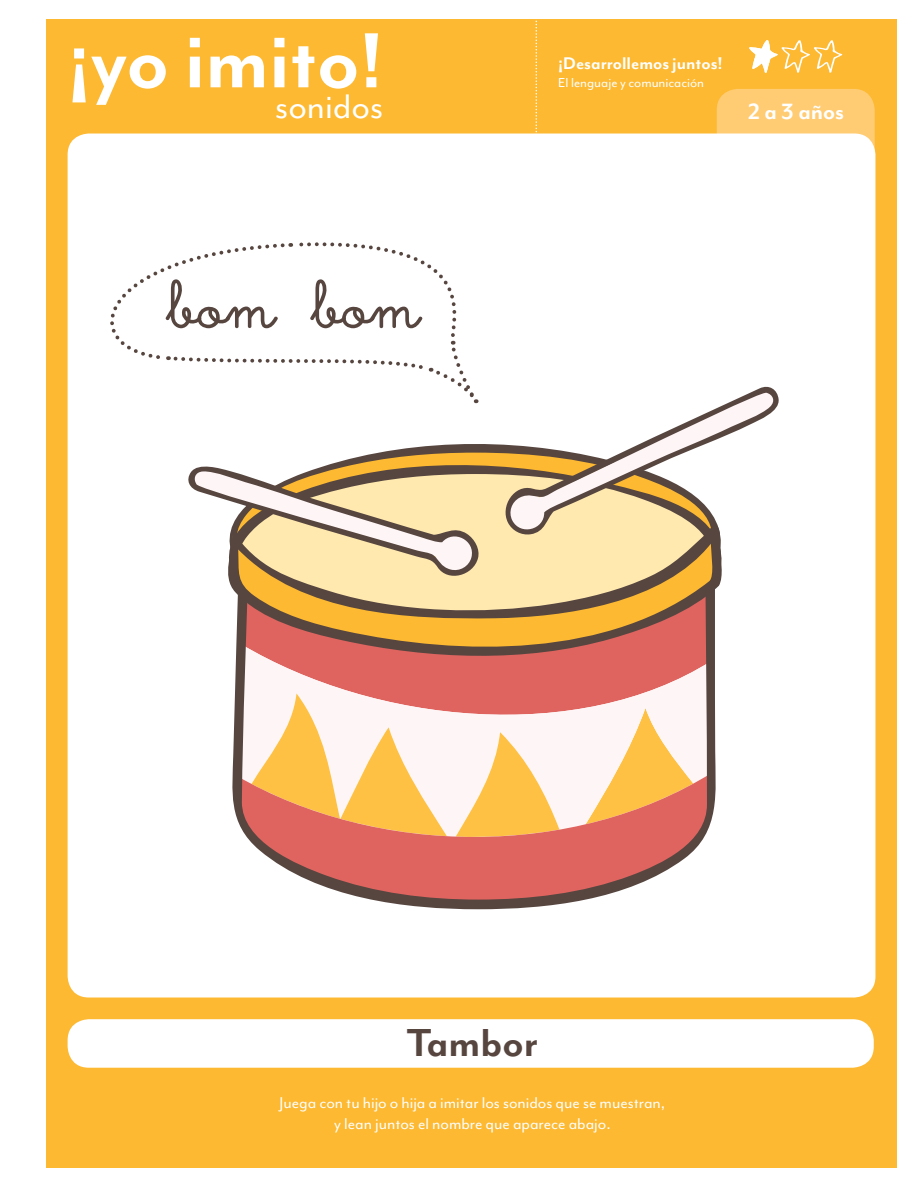
<style>
.page{position:relative;width:918px;height:1188px;background:#fff}
.page>*{position:absolute;margin:0;border:0;box-sizing:border-box;transform-origin:0 0}
.t1{font:700 90px "Mr Eaves Mod OT";color:#fff}
.t2{font:700 72.45px "Memimas";color:#574640}
.t3{font:700 45px "Mr Eaves Mod OT";color:#574640}
.t4{font:39.3px "Mr Eaves Mod OT";color:#fff}
.t5{font:700 25.5px "Mr Eaves Mod OT";color:#fff}
.t6{font:700 19.5px "Mr Eaves Mod OT";color:#fff}
.t7{font:18px/21.6px "Mr Eaves Mod OT";color:#fff;text-align:center}
.t8{font:15px "Mr Eaves Mod OT";color:#fff}
</style>
<div class="page">
<div style="left:46px;top:20px;width:851px;height:1148px;background:#fdb931"></div>
<div style="left:717px;top:89px;width:158px;height:136px;background:#ffcc74;border-radius:21px"></div>
<div style="left:68px;top:134px;width:807px;height:864px;background:#fff;border-radius:21px"></div>
<svg style="left:536px;top:19px;width:1px;height:115px"></svg>
<div style="left:68px;top:1019px;width:806px;height:49px;background:#fff;border-radius:21px"></div>
<svg style="left:749px;top:40px;width:94px;height:33px"></svg>
<svg style="left:232px;top:663px;width:484px;height:246px"></svg>
<svg style="left:363px;top:444px;width:134px;height:12px;fill:#574640"></svg>
<svg style="left:338px;top:456px;width:159px;height:58px;background:#ddb66a"></svg>
<svg style="left:230px;top:514px;width:492px;height:149px;background:#d29e68"></svg>
<svg style="left:497px;top:386px;width:282px;height:150px"></svg>
<svg style="left:188px;top:462px;width:292px;height:121px"></svg>
<svg style="left:110px;top:242px;width:369px;height:161px"></svg>
<h1 class="t1" style="left:68px;top:10px;width:317px">¡yo imito!</h1>
<h3 class="t4" style="left:275px;top:84px;width:110px">sonidos</h3>
<h2 class="t2" style="left:166px;top:268px;width:254px">bom bom</h2>
<p class="t6" style="left:558px;top:53px;width:166px">¡Desarrollemos juntos!</p>
<p class="t8" style="left:558px;top:75px;width:147px">El lenguaje y comunicación</p>
<h3 class="t5" style="left:748px;top:96px;width:98px">2 a 3 años</h3>
<h3 class="t3" style="left:407px;top:1017px;width:133px">Tambor</h3>
<p class="t7" style="left:280px;top:1091px;width:387px">Juega con tu hijo o hija a imitar los sonidos que se muestran, y lean juntos el nombre que aparece abajo.</p>
</div>
